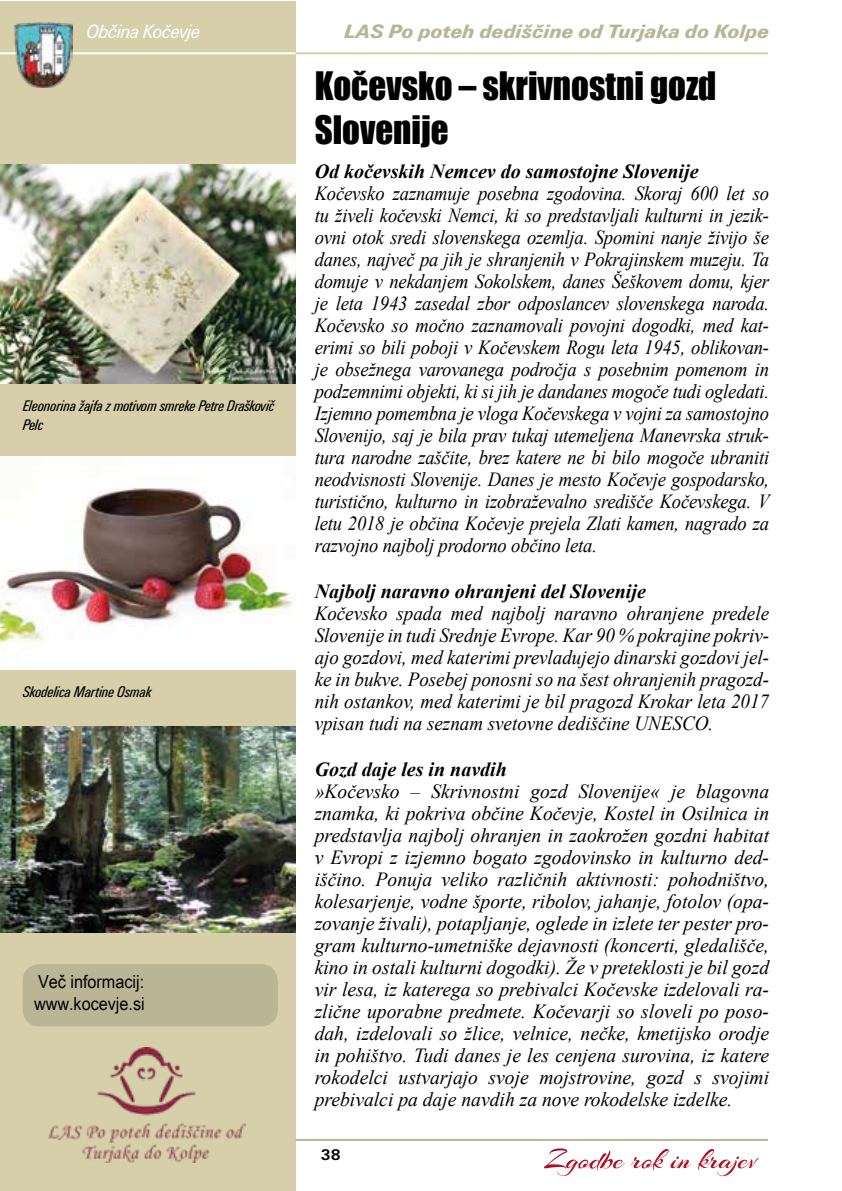
<style>
.page{position:relative;width:842px;height:1191px;background:#fff}
.page>*{position:absolute;margin:0;border:0;box-sizing:border-box;transform-origin:0 0}
.t1{font:36px/43.2px "Impact";color:#000}
.t2{font:italic 20px/22px "Times New Roman";color:#000;text-align:justify;scale:.93 1}
.t3{font:italic 20px/22px "Times New Roman";color:#000;text-align:justify}
.t4{font:italic 20px/22px "Times New Roman";color:#000;text-align:justify;scale:.95 1}
.t5{font:italic 700 20px "Times New Roman";color:#000}
.t6{font:20px "Unitus TEE Blac Ital";color:#bab594}
.t7{font:italic 20px "Unitus TEE";letter-spacing:-.02em;color:#fff;scale:.9 1}
.t8{font:18px/21.6px "Arial Unicode MS";color:#000;scale:.9 1}
.t9{font:italic condensed 16px/19.2px "Unitus TEE";color:#000}
.t10{font:700 16px "Unitus TEE";color:#000}
</style>
<div class="page">
<div style="left:0;top:1px;width:295px;height:1190px;background:#d7cfa9"></div>
<hr style="left:0;top:52px;width:768px;height:2px;background:#d7cfa9">
<svg style="left:544px;top:1148px;width:170px;height:22px"></svg>
<hr style="left:295px;top:1139px;width:473px;height:2px;background:#bab594">
<hr style="left:0;top:52px;width:295px;height:2px;background:#fff">
<div style="left:23px;top:964px;width:255px;height:62px;background:#bab594;border-radius:17px"></div>
<img style="left:15px;top:23px;width:57px;height:64px">
<img style="left:0;top:727px;width:295px;height:205px">
<img style="left:0;top:457px;width:295px;height:212px">
<img style="left:0;top:164px;width:295px;height:219px">
<img style="left:49px;top:1047px;width:197px;height:115px">
<p class="t7" style="left:86px;top:20px;width:128px">Občina Kočevje</p>
<p class="t6" style="left:344px;top:20px;width:426px">LAS Po poteh dediščine od Turjaka do Kolpe</p>
<p class="t9" style="left:23px;top:396px;width:253px">Eleonorina žajfa z motivom smreke Petre Draškovič<br>Pelc</p>
<p class="t9" style="left:23px;top:682px;width:130px">Skodelica Martine Osmak</p>
<p class="t8" style="left:34px;top:970px;width:125px">Več informacij: www.kocevje.si</p>
<h1 class="t1" style="left:315px;top:64px;width:403px">Kočevsko – skrivnostni gozd<br>Slovenije</h1>
<p class="t5" style="left:315px;top:157px;width:385px">Od kočevskih Nemcev do samostojne Slovenije</p>
<p class="t2" style="left:315px;top:182px;width:490px">Kočevsko zaznamuje posebna zgodovina. Skoraj 600 let so tu živeli kočevski Nemci, ki so predstavljali kulturni in jezik&shy;ovni otok sredi slovenskega ozemlja. Spomini nanje živijo še danes, največ pa jih je shranjenih v Pokrajinskem muzeju. Ta domuje v nekdanjem Sokolskem, danes Šeškovem domu, kjer je leta 1943 zasedal zbor odposlancev slovenskega naroda.<br>Kočevsko so močno zaznamovali povojni dogodki, med kat&shy;erimi so bili poboji v Kočevskem Rogu leta 1945, oblikovan&shy;je obsežnega varovanega področja s posebnim pomenom in podzemnimi objekti, ki si jih je dandanes mogoče tudi ogledati.<br>Izjemno pomembna je vloga Kočevskega v vojni za samostojno Slovenijo, saj je bila prav tukaj utemeljena Manevrska struk&shy;tura narodne zaščite, brez katere ne bi bilo mogoče ubraniti neodvisnosti Slovenije. Danes je mesto Kočevje gospodarsko, turistično, kulturno in izobraževalno središče Kočevskega. V letu 2018 je občina Kočevje prejela Zlati kamen, nagrado za razvojno najbolj prodorno občino leta.</p>
<p class="t5" style="left:315px;top:577px;width:333px">Najbolj naravno ohranjeni del Slovenije</p>
<p class="t4" style="left:315px;top:602px;width:480px">Kočevsko spada med najbolj naravno ohranjene predele Slovenije in tudi Srednje Evrope. Kar 90 % pokrajine pokriv&shy;ajo gozdovi, med katerimi prevladujejo dinarski gozdovi jel&shy;ke in bukve. Posebej ponosni so na šest ohranjenih pragozd&shy;nih ostankov, med katerimi je bil pragozd Krokar leta 2017 vpisan tudi na seznam svetovne dediščine UNESCO.</p>
<p class="t5" style="left:315px;top:755px;width:194px">Gozd daje les in navdih</p>
<p class="t3" style="left:315px;top:780px;width:456px">»Kočevsko – Skrivnostni gozd Slovenije« je blagovna znamka, ki pokriva občine Kočevje, Kostel in Osilnica in predstavlja najbolj ohranjen in zaokrožen gozdni habitat v Evropi z izjemno bogato zgodovinsko in kulturno ded&shy;iščino. Ponuja veliko različnih aktivnosti: pohodništvo, kolesarjenje, vodne športe, ribolov, jahanje, fotolov (opa&shy;zovanje živali), potapljanje, oglede in izlete ter pester pro&shy;gram kulturno-umetniške dejavnosti (koncerti, gledališče, kino in ostali kulturni dogodki). Že v preteklosti je bil gozd vir lesa, iz katerega so prebivalci Kočevske izdelovali ra&shy;zlične uporabne predmete. Kočevarji so sloveli po poso&shy;dah, izdelovali so žlice, velnice, nečke, kmetijsko orodje in pohištvo. Tudi danes je les cenjena surovina, iz katere rokodelci ustvarjajo svoje mojstrovine, gozd s svojimi prebivalci pa daje navdih za nove rokodelske izdelke.</p>
<p class="t10" style="left:321px;top:1146px;width:21px">38</p>
</div>
